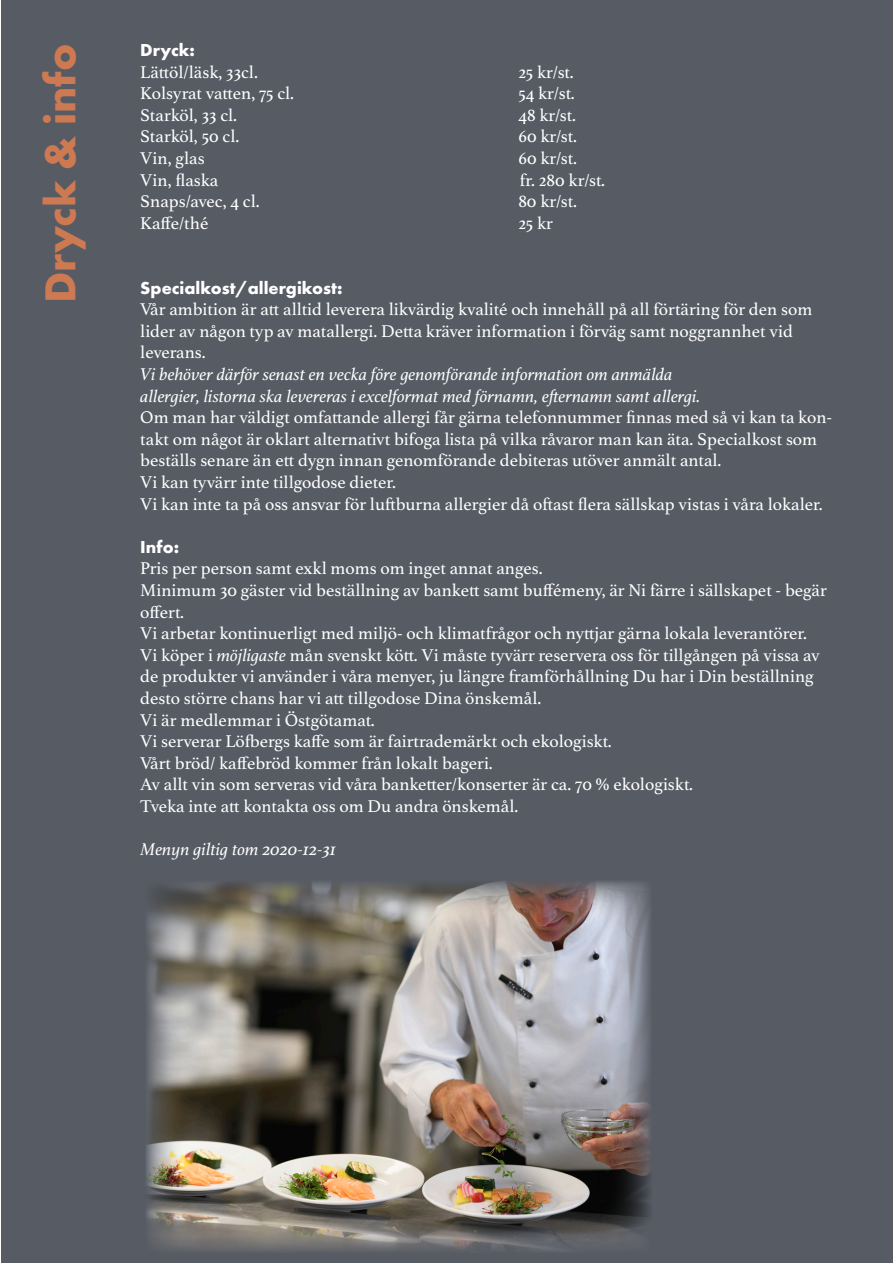
<style>
.page{position:relative;width:893px;height:1263px;background:#fff}
.page>*{position:absolute;margin:0;border:0;box-sizing:border-box;transform-origin:0 0}
.t1{font:700 45px "Futura PT";color:#cd7952}
.t2{font:18px/21.6px "Athelas";color:#fff}
.t3{font:italic 18px "Athelas";color:#fff}
.t4{font:700 18px "Futura PT";color:#fff}
.s1{font-style:italic}
</style>
<div class="page">
<div style="left:1px;top:0;width:892px;height:1263px;background:#565b64"></div>
<img style="left:146px;top:881px;width:505px;height:370px">
<p class="t1" style="left:31px;top:303px;width:261px;rotate:-90deg">Dryck &amp; info</p>
<p class="t4" style="left:140px;top:38px;width:56px">Dryck:</p>
<p class="t2" style="left:140px;top:62px;width:119px">Lättöl/läsk, 33cl.</p>
<p class="t2" style="left:518px;top:62px;width:57px">25 kr/st.</p>
<p class="t2" style="left:140px;top:83px;width:155px">Kolsyrat vatten, 75 cl.</p>
<p class="t2" style="left:518px;top:83px;width:58px">54 kr/st.</p>
<p class="t2" style="left:140px;top:105px;width:98px">Starköl, 33 cl.</p>
<p class="t2" style="left:518px;top:105px;width:59px">48 kr/st.</p>
<p class="t2" style="left:140px;top:127px;width:100px">Starköl, 50 cl.</p>
<p class="t2" style="left:518px;top:127px;width:60px">60 kr/st.</p>
<p class="t2" style="left:140px;top:148px;width:66px">Vin, glas</p>
<p class="t2" style="left:518px;top:148px;width:60px">60 kr/st.</p>
<p class="t2" style="left:140px;top:170px;width:79px">Vin, flaska</p>
<p class="t2" style="left:520px;top:170px;width:87px">fr. 280 kr/st.</p>
<p class="t2" style="left:140px;top:191px;width:121px">Snaps/avec, 4 cl.</p>
<p class="t2" style="left:518px;top:191px;width:60px">80 kr/st.</p>
<p class="t2" style="left:140px;top:213px;width:70px">Kaffe/thé</p>
<p class="t2" style="left:518px;top:213px;width:36px">25 kr</p>
<p class="t4" style="left:140px;top:276px;width:204px">Specialkost/allergikost:</p>
<p class="t2" style="left:140px;top:299px;width:674px">Vår ambition är att alltid leverera likvärdig kvalité och innehåll på all förtäring för den som lider av någon typ av matallergi. Detta kräver information i förväg samt noggrannhet vid</p>
<p class="t2" style="left:140px;top:343px;width:67px">leverans.</p>
<p class="t3" style="left:140px;top:364px;width:534px">Vi behöver därför senast en vecka före genomförande information om anmälda</p>
<p class="t3" style="left:140px;top:386px;width:561px">allergier, listorna ska levereras i excelformat med förnamn, efternamn samt allergi.</p>
<p class="t2" style="left:140px;top:407px;width:693px">Om man har väldigt omfattande allergi får gärna telefonnummer finnas med så vi kan ta kon&shy;takt om något är oklart alternativt bifoga lista på vilka råvaror man kan äta. Specialkost som beställs senare än ett dygn innan genomförande debiteras utöver anmält antal.</p>
<p class="t2" style="left:140px;top:472px;width:257px">Vi kan tyvärr inte tillgodose dieter.</p>
<p class="t2" style="left:140px;top:494px;width:684px">Vi kan inte ta på oss ansvar för luftburna allergier då oftast flera sällskap vistas i våra lokaler.</p>
<p class="t4" style="left:140px;top:535px;width:40px">Info:</p>
<p class="t2" style="left:140px;top:559px;width:404px">Pris per person samt exkl moms om inget annat anges.</p>
<p class="t2" style="left:140px;top:580px;width:688px">Minimum 30 gäster vid beställning av bankett samt buffémeny, är Ni färre i sällskapet - begär offert.</p>
<p class="t2" style="left:140px;top:623px;width:668px">Vi arbetar kontinuerligt med miljö- och klimatfrågor och nyttjar gärna lokala leverantörer.</p>
<p class="t2" style="left:140px;top:645px;width:681px">Vi köper i <span class="s1">möjligaste</span> mån svenskt kött. Vi måste tyvärr reservera oss för tillgången på vissa av de produkter vi använder i våra menyer, ju längre framförhållning Du har i Din beställning desto större chans har vi att tillgodose Dina önskemål.</p>
<p class="t2" style="left:140px;top:710px;width:236px">Vi är medlemmar i Östgötamat.</p>
<p class="t2" style="left:140px;top:731px;width:473px">Vi serverar Löfbergs kaffe som är fairtrademärkt och ekologiskt.</p>
<p class="t2" style="left:140px;top:753px;width:354px">Vårt bröd/ kaffebröd kommer från lokalt bageri.</p>
<p class="t2" style="left:140px;top:775px;width:554px">Av allt vin som serveras vid våra banketter/konserter är ca. 70 % ekologiskt.</p>
<p class="t2" style="left:140px;top:796px;width:379px">Tveka inte att kontakta oss om Du andra önskemål.</p>
<p class="t3" style="left:140px;top:839px;width:198px">Menyn giltig tom 2020-12-31</p>
</div>
